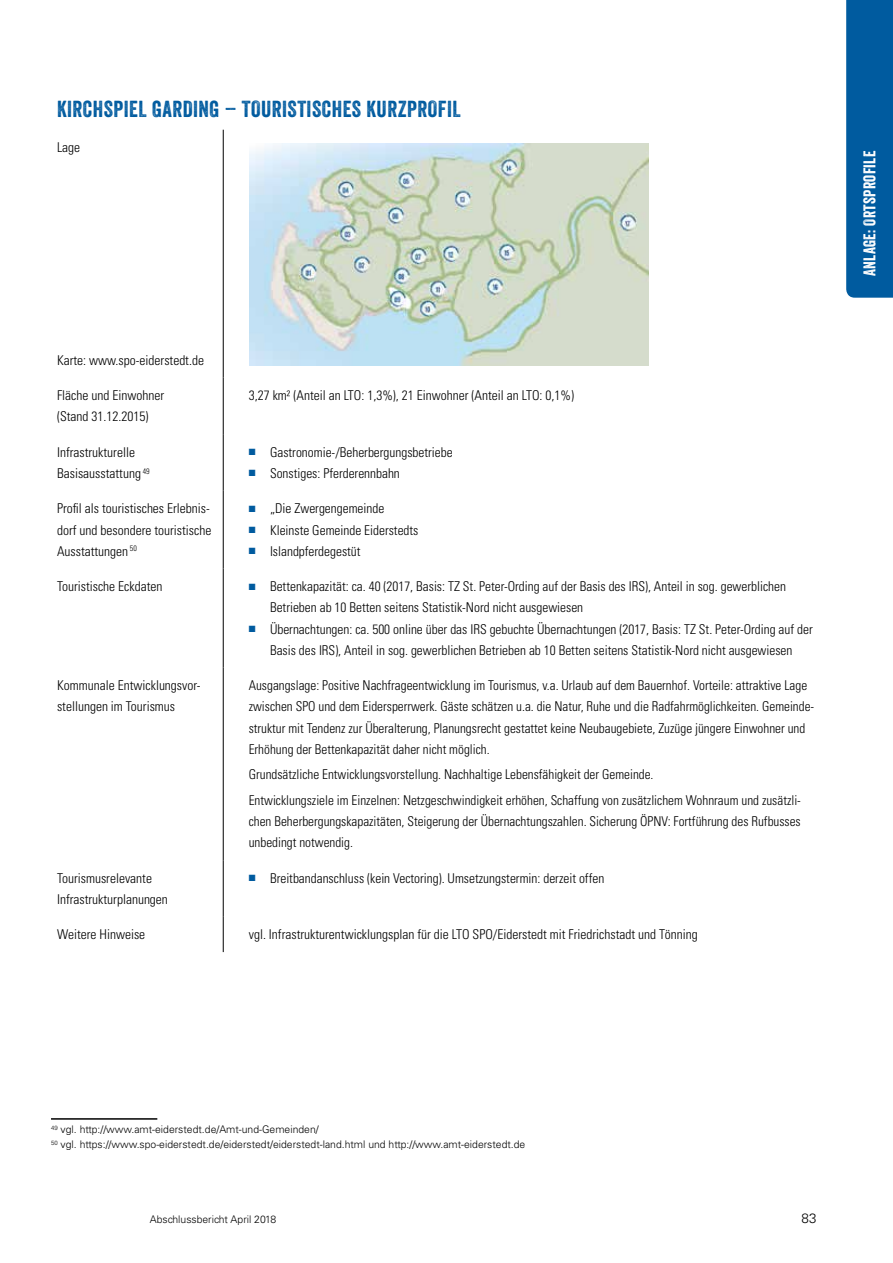
<style>
.page{position:relative;width:893px;height:1263px;background:#fff}
.page>*{position:absolute;margin:0;border:0;box-sizing:border-box;transform-origin:0 0}
.t1{font:22.5px "Veneer";letter-spacing:.02em;color:#005b9f}
.t2{font:16.5px "Veneer";letter-spacing:.02em;color:#fff}
.t3{font:300 condensed 13.5px/21.3px "Univers LT Std";color:#000}
.t4{font:300 13.5px "Univers LT Std";color:#000}
.t5{font:300 10.5px/15px "Univers LT Std";color:#000}
.s1{color:#005b9f}
</style>
<div class="page">
<div style="left:846px;top:0;width:47px;height:298px;background:#005b9f"></div>
<hr style="left:223px;top:130px;width:1px;height:248px;background:#000">
<hr style="left:223px;top:378px;width:1px;height:56px;background:#000">
<hr style="left:223px;top:434px;width:1px;height:57px;background:#000">
<hr style="left:223px;top:491px;width:1px;height:77px;background:#000">
<hr style="left:223px;top:568px;width:1px;height:100px;background:#000">
<hr style="left:223px;top:668px;width:1px;height:192px;background:#000">
<hr style="left:223px;top:860px;width:1px;height:57px;background:#000">
<hr style="left:223px;top:917px;width:1px;height:35px;background:#000">
<img style="left:249px;top:143px;width:399px;height:223px">
<hr style="left:51px;top:1118px;width:106px;height:2px;background:#000">
<h1 class="t1" style="left:57px;top:95px;width:405px">KIRCHSPIEL GARDING – TOURISTISCHES KURZPROFIL</h1>
<p class="t3" style="left:57px;top:137px;width:25px">Lage</p>
<p class="t3" style="left:57px;top:349px;width:149px">Karte: www.spo-eiderstedt.de</p>
<p class="t3" style="left:57px;top:385px;width:109px">Fläche und Einwohner (Stand 31.12.2015)</p>
<p class="t3" style="left:249px;top:385px;width:327px">3,27 km² (Anteil an LTO: 1,3%), 21 Einwohner (Anteil an LTO: 0,1%)</p>
<p class="t3" style="left:57px;top:441px;width:94px">Infrastrukturelle<br>Basisausstattung <sup>49</sup></p>
<p class="t3" style="left:249px;top:441px;width:205px"><span class="s1">■</span> Gastronomie-/Beherbergungsbetriebe</p>
<p class="t3" style="left:249px;top:463px;width:153px"><span class="s1">■</span> Sonstiges: Pferderennbahn</p>
<p class="t3" style="left:57px;top:498px;width:156px;text-align:justify">Profil als touristisches Erlebnis&shy;dorf und besondere touristische Ausstattungen <sup>50</sup></p>
<p class="t3" style="left:249px;top:498px;width:137px"><span class="s1">■</span> „Die Zwergengemeinde</p>
<p class="t3" style="left:249px;top:519px;width:171px"><span class="s1">■</span> Kleinste Gemeinde Eiderstedts</p>
<p class="t3" style="left:249px;top:540px;width:113px"><span class="s1">■</span> Islandpferdegestüt</p>
<p class="t3" style="left:57px;top:576px;width:107px">Touristische Eckdaten</p>
<p class="t3" style="left:270px;top:576px;width:517px;text-indent:-21px"><span class="s1">■</span> Bettenkapazität: ca. 40 (2017, Basis: TZ St. Peter-Ording auf der Basis des IRS), Anteil in sog. gewerblichen<br>Betrieben ab 10 Betten seitens Statistik-Nord nicht ausgewiesen</p>
<p class="t3" style="left:249px;top:618px;width:565px;text-align:center"><span class="s1">■</span> Übernachtungen: ca. 500 online über das IRS gebuchte Übernachtungen (2017, Basis: TZ St. Peter-Ording auf der<br>Basis des IRS), Anteil in sog. gewerblichen Betrieben ab 10 Betten seitens Statistik-Nord nicht ausgewiesen</p>
<p class="t3" style="left:57px;top:675px;width:145px">Kommunale Entwicklungsvor&shy;stellungen im Tourismus</p>
<p class="t3" style="left:249px;top:675px;width:567px">Ausgangslage: Positive Nachfrageentwicklung im Tourismus, v.a. Urlaub auf dem Bauernhof. Vorteile: attraktive Lage zwischen SPO und dem Eidersperrwerk. Gäste schätzen u.a. die Natur, Ruhe und die Radfahrmöglichkeiten. Gemeinde&shy;struktur mit Tendenz zur Überalterung, Planungsrecht gestattet keine Neubaugebiete, Zuzüge jüngere Einwohner und Erhöhung der Bettenkapazität daher nicht möglich.</p>
<p class="t3" style="left:249px;top:762px;width:554px;line-height:25.5px">Grundsätzliche Entwicklungsvorstellung. Nachhaltige Lebensfähigkeit der Gemeinde.<br>Entwicklungsziele im Einzelnen: Netzgeschwindigkeit erhöhen, Schaffung von zusätzlichem Wohnraum und zusätzli-</p>
<p class="t3" style="left:249px;top:811px;width:553px">chen Beherbergungskapazitäten, Steigerung der Übernachtungszahlen. Sicherung ÖPNV: Fortführung des Rufbusses unbedingt notwendig.</p>
<p class="t3" style="left:57px;top:867px;width:112px">Tourismusrelevante<br>Infrastrukturplanungen</p>
<p class="t3" style="left:249px;top:867px;width:357px"><span class="s1">■</span> Breitbandanschluss (kein Vectoring). Umsetzungstermin: derzeit offen</p>
<p class="t3" style="left:57px;top:924px;width:90px">Weitere Hinweise</p>
<p class="t3" style="left:249px;top:924px;width:450px">vgl. Infrastrukturentwicklungsplan für die LTO SPO/Eiderstedt mit Friedrichstadt und Tönning</p>
<p class="t2" style="left:859px;top:276px;width:127px;rotate:-90deg">Anlage: Ortsprofile</p>
<p class="t5" style="left:51px;top:1122px;width:476px"><sup>49</sup> vgl. http://www.amt-eiderstedt.de/Amt-und-Gemeinden/<br><sup>50</sup> vgl. https://www.spo-eiderstedt.de/eiderstedt/eiderstedt-land.html und http://www.amt-eiderstedt.de</p>
<p class="t5" style="left:150px;top:1211px;width:128px">Abschlussbericht April 2018</p>
<p class="t4" style="left:802px;top:1210px;width:16px">83</p>
</div>
